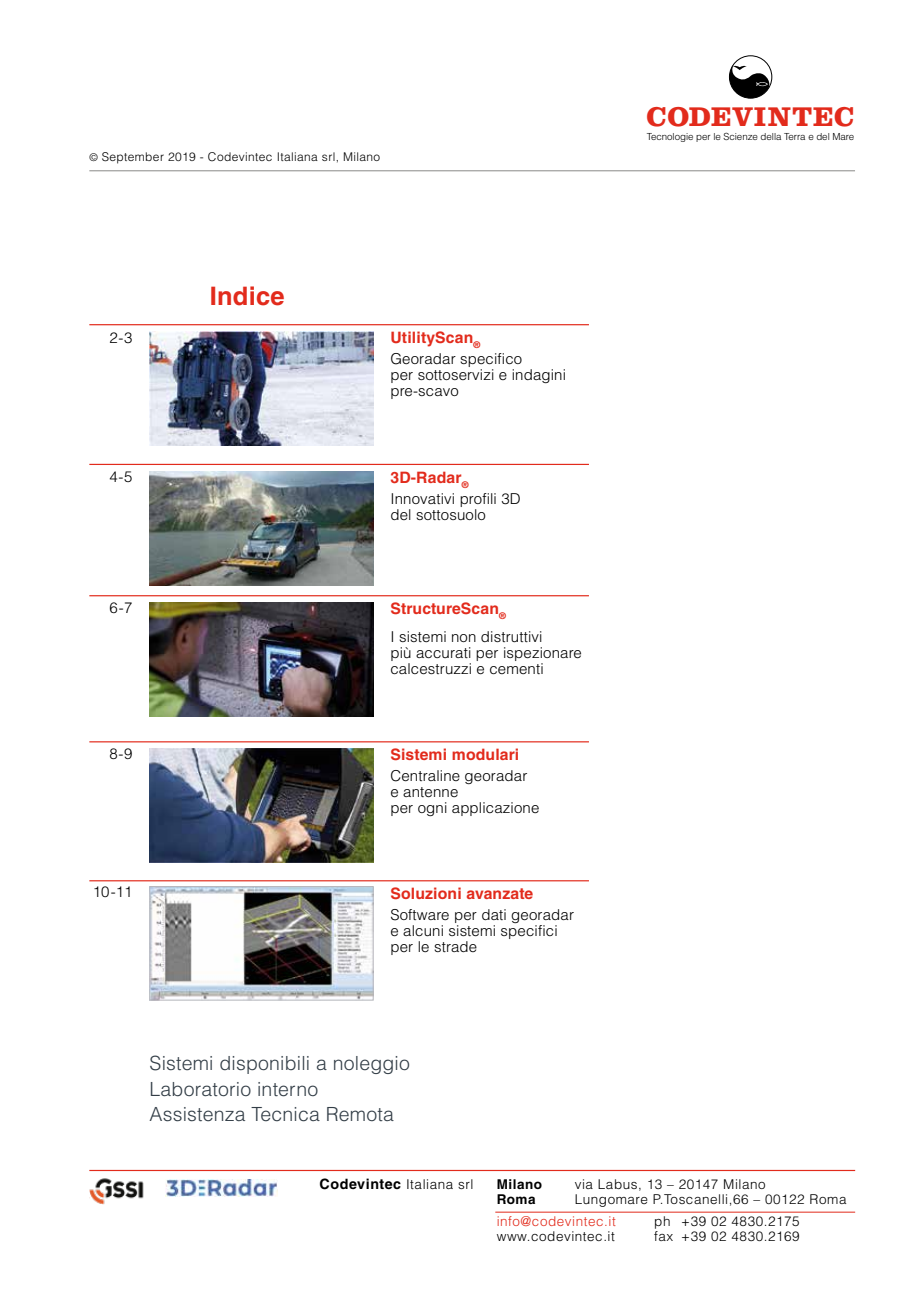
<style>
.page{position:relative;width:919px;height:1289px;background:#fff}
.page>*{position:absolute;margin:0;border:0;box-sizing:border-box;transform-origin:0 0}
.t1{font:700 28.05px "Clarendon LT Std";letter-spacing:.03em;color:#e22b1c}
.t2{font:700 25.5px "Helvetica LT Std";letter-spacing:.01em;color:#e22b1c}
.t3{font:300 19.5px/25.5px "Helvetica LT Std";letter-spacing:.01em;color:#333e47}
.t4{font:700 15.75px "Helvetica LT Std";letter-spacing:.01em;color:#e22b1c}
.t5{font:300 15px/15.8px "Helvetica LT Std";letter-spacing:.01em;color:#000}
.t6{font:300 13.5px "Helvetica LT Std";letter-spacing:.04em;color:#000}
.t7{font:300 13.5px "Helvetica LT Std";letter-spacing:.04em;color:#e22b1c}
.t8{font:700 13.5px "Helvetica LT Std";letter-spacing:.04em;color:#000}
.t9{font:300 12px "Helvetica LT Std";letter-spacing:.03em;color:#000}
.t10{font:300 9.75px "Helvetica LT Std";letter-spacing:-.005em;color:#000}
.s1{font-size:10.5px}
.s2{font-weight:700;font-size:14.25px}
</style>
<div class="page">
<img style="left:166px;top:1179px;width:111px;height:17px">
<hr style="left:89px;top:1169px;width:766px;height:1px;background:#e22b1c">
<hr style="left:89px;top:170px;width:766px;height:1px;background:#9d9d9c">
<svg style="left:729px;top:56px;width:42px;height:42px"></svg>
<div style="left:729px;top:55px;width:43px;height:44px;border:1px solid #000;border-radius:50%"></div>
<img style="left:89px;top:1178px;width:55px;height:26px">
<hr style="left:495px;top:1211px;width:360px;height:1px;background:#e22b1c">
<img style="left:149px;top:332px;width:224px;height:114px">
<img style="left:151px;top:888px;width:220px;height:110px">
<div style="left:149px;top:886px;width:224px;height:114px;border:1px solid #b7b6bb"></div>
<img style="left:149px;top:471px;width:224px;height:114px">
<img style="left:149px;top:748px;width:224px;height:114px">
<hr style="left:89px;top:324px;width:500px;height:1px;background:#e22b1c">
<hr style="left:89px;top:464px;width:500px;height:1px;background:#e22b1c">
<hr style="left:89px;top:595px;width:500px;height:1px;background:#e22b1c">
<hr style="left:89px;top:741px;width:500px;height:1px;background:#e22b1c">
<hr style="left:89px;top:880px;width:500px;height:1px;background:#e22b1c">
<img style="left:149px;top:602px;width:224px;height:114px">
<p class="t9" style="left:89px;top:149px;width:292px"><span class="s1">©</span> September 2019 - Codevintec Italiana srl, Milano</p>
<h2 class="t2" style="left:210px;top:281px;width:76px">Indice</h2>
<p class="t5" style="left:109px;top:329px;width:25px">2-3</p>
<p class="t4" style="left:390px;top:328px;width:91px">UtilityScan<sub>®</sub></p>
<p class="t5" style="left:390px;top:351px;width:177px">Georadar specifico<br>per sottoservizi e indagini pre-scavo</p>
<p class="t5" style="left:109px;top:469px;width:25px">4-5</p>
<p class="t4" style="left:390px;top:467px;width:80px">3D-Radar<sub>®</sub></p>
<p class="t5" style="left:390px;top:490px;width:132px">Innovativi profili 3D del sottosuolo</p>
<p class="t5" style="left:110px;top:600px;width:24px">6-7</p>
<p class="t4" style="left:390px;top:598px;width:117px">StructureScan<sub>®</sub></p>
<p class="t5" style="left:390px;top:629px;width:193px">I sistemi non distruttivi<br>più accurati per ispezionare calcestruzzi e cementi</p>
<p class="t5" style="left:109px;top:745px;width:25px">8-9</p>
<p class="t4" style="left:390px;top:745px;width:130px">Sistemi modulari</p>
<p class="t5" style="left:390px;top:768px;width:150px">Centraline georadar e antenne<br>per ogni applicazione</p>
<p class="t5" style="left:93px;top:883px;width:41px">10-11</p>
<p class="t4" style="left:390px;top:884px;width:144px">Soluzioni avanzate</p>
<p class="t5" style="left:390px;top:906px;width:185px">Software per dati georadar e alcuni sistemi specifici per le strade</p>
<h3 class="t3" style="left:149px;top:1050px;width:262px">Sistemi disponibili a noleggio<br>Laboratorio interno<br>Assistenza Tecnica Remota</h3>
<h1 class="t1" style="left:646px;top:100px;width:209px">CODEVINTEC</h1>
<p class="t10" style="left:646px;top:130px;width:209px">Tecnologie per le Scienze della Terra e del Mare</p>
<p class="t6" style="left:319px;top:1175px;width:155px"><span class="s2">Codevintec</span> Italiana srl</p>
<p class="t8" style="left:496px;top:1175px;width:47px">Milano</p>
<p class="t6" style="left:574px;top:1175px;width:192px">via Labus, 13 – 20147 Milano</p>
<p class="t8" style="left:496px;top:1190px;width:40px">Roma</p>
<p class="t6" style="left:574px;top:1190px;width:273px">Lungomare P.Toscanelli,66 – 00122 Roma</p>
<p class="t7" style="left:496px;top:1212px;width:121px">info@codevintec.it</p>
<p class="t6" style="left:654px;top:1212px;width:147px">ph +39 02 4830.2175</p>
<p class="t6" style="left:496px;top:1227px;width:120px">www.codevintec.it</p>
<p class="t6" style="left:654px;top:1227px;width:147px">fax +39 02 4830.2169</p>
</div>
